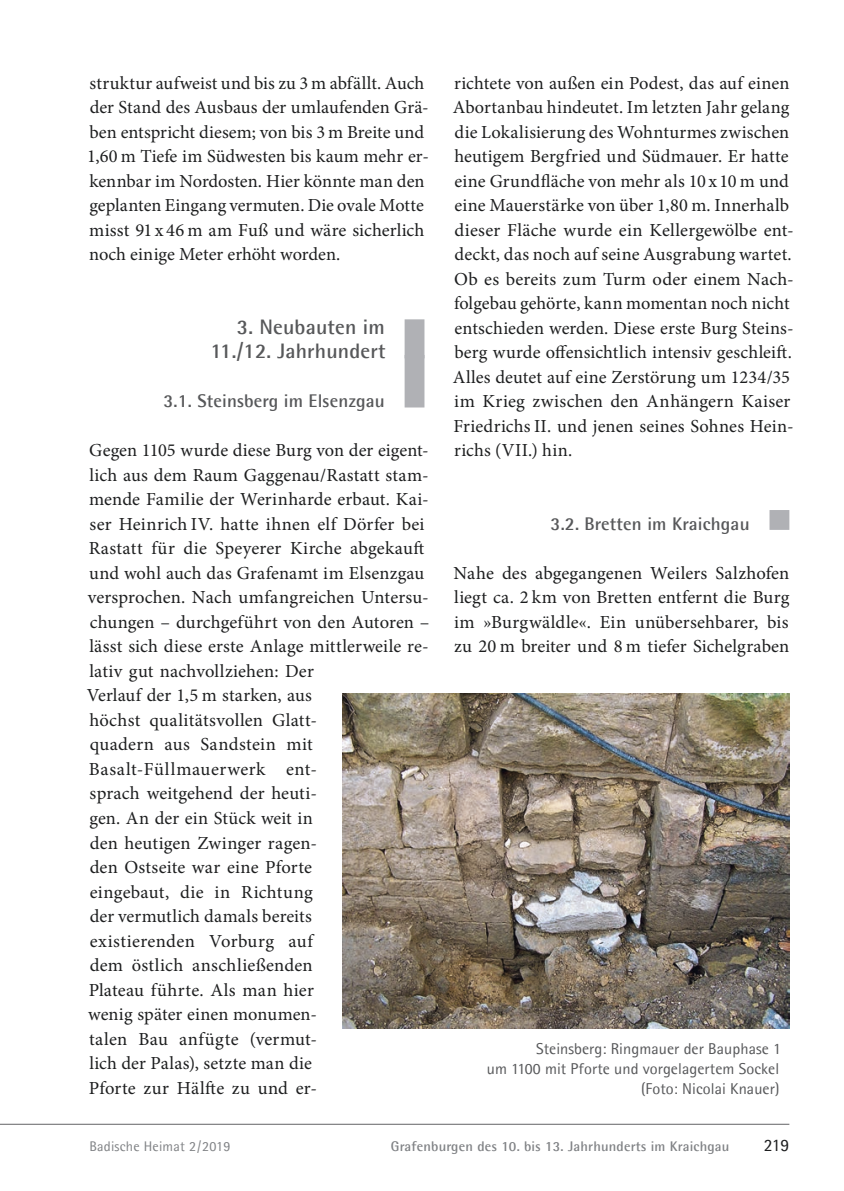
<style>
.page{position:relative;width:844px;height:1191px;background:#fff}
.page>*{position:absolute;margin:0;border:0;box-sizing:border-box;transform-origin:0 0}
.t1{font:700 21px/24.5px "Agfa Rotis Semisans";letter-spacing:.01em;color:#57585a;text-align:right}
.t2{font:18.38px/24.5px "Minion Pro";letter-spacing:.005em;color:#1d1e1f}
.t3{font:700 18.38px "Agfa Rotis Semisans";letter-spacing:.01em;color:#57585a}
.t4{font:17.5px "Agfa Rotis Semisans";color:#1d1e1f}
.t5{font:15.75px/20.1px "Agfa Rotis Semisans";letter-spacing:.005em;color:#57585a;text-align:right}
.t6{font:700 14px "Agfa Rotis Semisans";letter-spacing:.015em;color:#808285}
.t7{font:14px "Agfa Rotis Semisans";letter-spacing:.015em;color:#808285}
</style>
<div class="page">
<hr style="left:0;top:1124px;width:789px;height:1px;background:#636366">
<div style="left:404px;top:319px;width:20px;height:39px;background:#b0b1b5"></div>
<div style="left:404px;top:355px;width:20px;height:52px;background:#b0b1b5"></div>
<div style="left:769px;top:510px;width:20px;height:20px;background:#b0b1b5"></div>
<img style="left:342px;top:693px;width:447px;height:335px">
<p class="t2" style="left:87px;top:72px;width:343px">struktur aufweist und bis zu 3 m abfällt. Auch der Stand des Ausbaus der umlaufenden Grä&shy;ben entspricht diesem; von bis 3 m Breite und 1,60 m Tiefe im Südwesten bis kaum mehr er&shy;kennbar im Nordosten. Hier könnte man den geplanten Eingang vermuten. Die ovale Motte misst 91 x 46 m am Fuß und wäre sicherlich noch einige Meter erhöht worden.</p>
<p class="t1" style="left:210px;top:314px;width:176px">3. Neubauten im<br>11./12. Jahrhundert</p>
<p class="t3" style="left:163px;top:390px;width:223px">3.1. Steinsberg im Elsenzgau</p>
<p class="t2" style="left:87px;top:440px;width:344px">Gegen 1105 wurde diese Burg von der eigent&shy;lich aus dem Raum Gaggenau/Rastatt stam&shy;mende Familie der Werinharde erbaut. Kai&shy;ser Heinrich IV. hatte ihnen elf Dörfer bei Rastatt für die Speyerer Kirche abgekauft und wohl auch das Grafenamt im Elsenzgau versprochen. Nach umfangreichen Untersu&shy;chungen – durchgeführt von den Autoren – lässt sich diese erste Anlage mittlerweile re&shy;lativ gut nachvollziehen: Der<br>Verlauf der 1,5 m starken, aus<br>höchst qualitätsvollen Glatt-<br>quadern aus Sandstein mit Basalt-Füllmauerwerk ent-<br>sprach weitgehend der heuti-<br>gen. An der ein Stück weit in<br>den heutigen Zwinger ragen-<br>den Ostseite war eine Pforte<br>eingebaut, die in Richtung<br>der vermutlich damals bereits<br>existierenden Vorburg auf<br>dem östlich anschließenden<br>Plateau führte. Als man hier<br>wenig später einen monumen-<br>talen Bau anfügte (vermut-<br>lich der Palas), setzte man die<br>Pforte zur Hälfte zu und er-</p>
<p class="t2" style="left:452px;top:72px;width:342px">richtete von außen ein Podest, das auf einen Abortanbau hindeutet. Im letzten Jahr gelang die Lokalisierung des Wohnturmes zwischen heutigem Bergfried und Südmauer. Er hatte eine Grundfläche von mehr als 10 x 10 m und eine Mauerstärke von über 1,80 m. Innerhalb dieser Fläche wurde ein Kellergewölbe ent&shy;deckt, das noch auf seine Ausgrabung wartet.<br>Ob es bereits zum Turm oder einem Nach&shy;folgebau gehörte, kann momentan noch nicht entschieden werden. Diese erste Burg Steins&shy;berg wurde offensichtlich intensiv geschleift.<br>Alles deutet auf eine Zerstörung um 1234/35 im Krieg zwischen den Anhängern Kaiser Friedrichs II. und jenen seines Sohnes Hein&shy;richs (VII.) hin.</p>
<p class="t3" style="left:550px;top:512px;width:200px">3.2. Bretten im Kraichgau</p>
<p class="t2" style="left:453px;top:562px;width:337px;text-align:justify">Nahe des abgegangenen Weilers Salzhofen liegt ca. 2 km von Bretten entfernt die Burg im »Burgwäldle«. Ein unübersehbarer, bis zu 20 m breiter und 8 m tiefer Sichelgraben</p>
<p class="t5" style="left:486px;top:1038px;width:295px">Steinsberg: Ringmauer der Bauphase 1<br>um 1100 mit Pforte und vorgelagertem Sockel (Foto: Nicolai Knauer)</p>
<p class="t7" style="left:89px;top:1137px;width:142px">Badische Heimat 2 / 2019</p>
<p class="t6" style="left:391px;top:1137px;width:340px">Grafenburgen des 10. bis 13. Jahrhunderts im Kraichgau</p>
<p class="t4" style="left:763px;top:1134px;width:27px">219</p>
</div>
